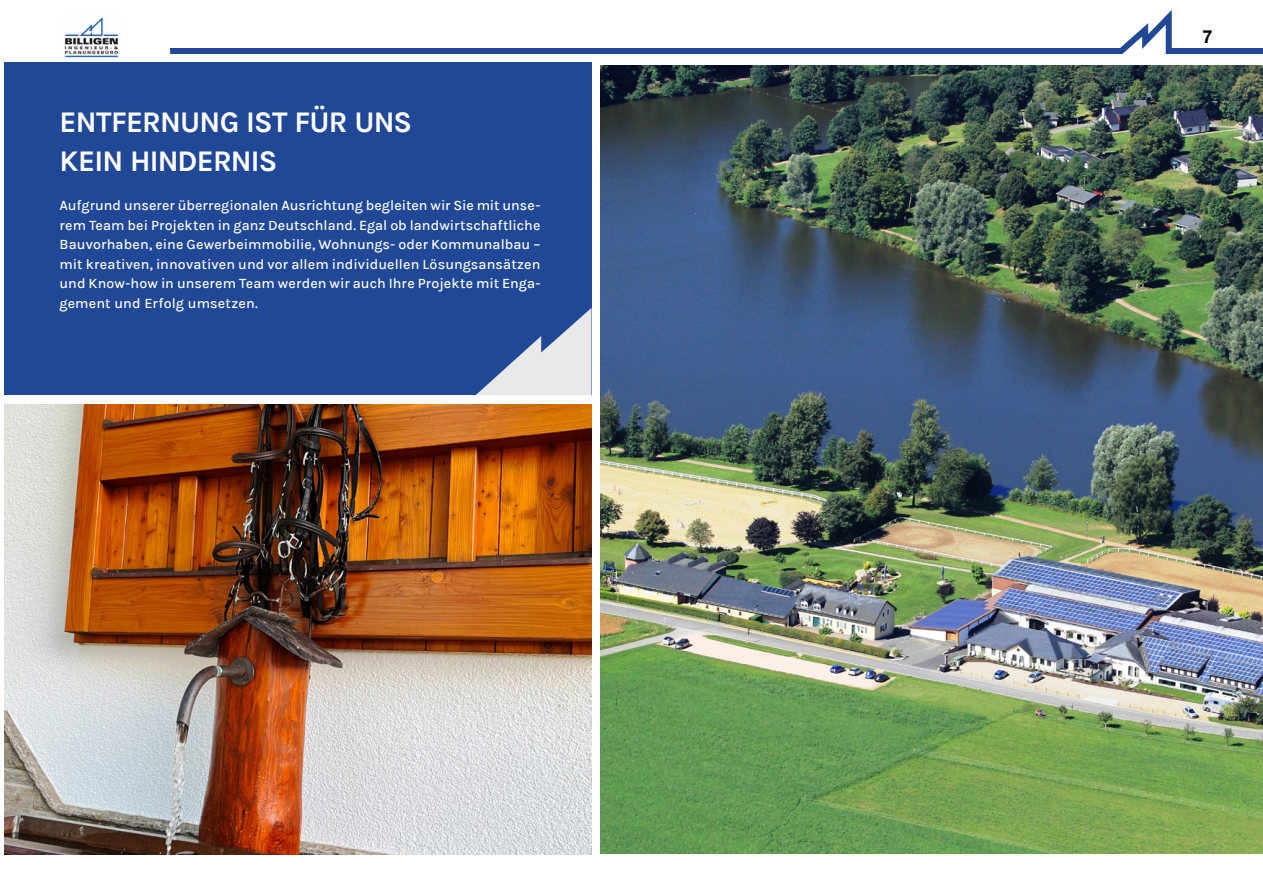
<style>
.page{position:relative;width:1263px;height:893px;background:#fff}
.page>*{position:absolute;margin:0;border:0;box-sizing:border-box;transform-origin:0 0}
.t1{font:700 30px/39px "Karla";letter-spacing:-.03em;color:#fff}
.t2{font:700 18px "Helvetica Neue LT Std";color:#000}
.t3{font:500 14.25px/19.5px "Karla";letter-spacing:.005em;color:#fff;text-align:justify}
</style>
<div class="page">
<img style="left:4px;top:404px;width:587px;height:451px">
<div style="left:4px;top:63px;width:587px;height:332px;background:#214897"></div>
<svg style="left:476px;top:308px;width:115px;height:87px"></svg>
<img style="left:600px;top:66px;width:663px;height:788px">
<svg style="left:170px;top:10px;width:1093px;height:44px"></svg>
<img style="left:64px;top:17px;width:55px;height:41px">
<h1 class="t1" style="left:60px;top:103px;width:354px">ENTFERNUNG IST FÜR UNS<br>KEIN HINDERNIS</h1>
<p class="t3" style="left:60px;top:195px;width:482px">Aufgrund unserer überregionalen Ausrichtung begleiten wir Sie mit unse&shy;rem Team bei Projekten in ganz Deutschland. Egal ob landwirtschaftliche Bauvorhaben, eine Gewerbeimmobilie, Wohnungs- oder Kommunalbau – mit kreativen, innovativen und vor allem individuellen Lösungsansätzen und Know-how in unserem Team werden wir auch Ihre Projekte mit Enga&shy;gement und Erfolg umsetzen.</p>
<p class="t2" style="left:1202px;top:25px;width:12px">7</p>
</div>
